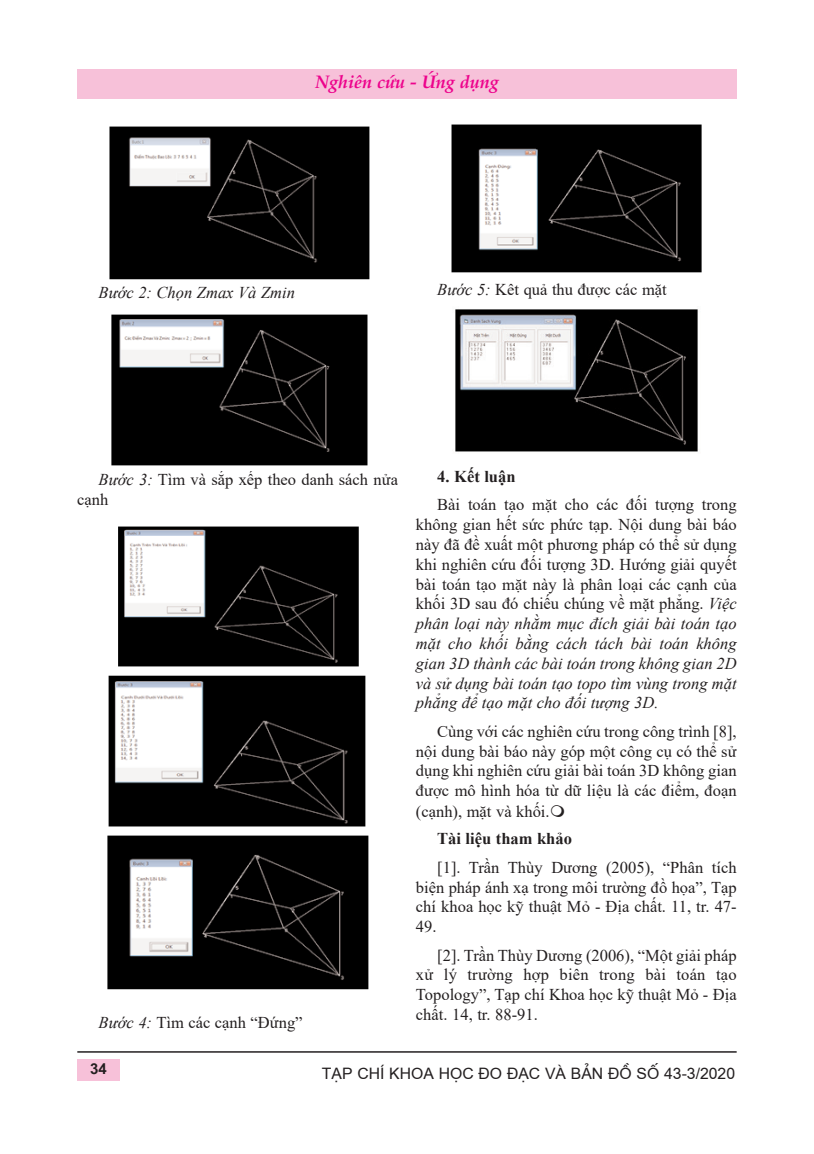
<style>
.page{position:relative;width:814px;height:1154px;background:#fff}
.page>*{position:absolute;margin:0;border:0;box-sizing:border-box;transform-origin:0 0}
.t1{font:italic 700 18px "Palatino Linotype";color:#ed028c}
.t2{font:16.5px/19.8px "Times New Roman";color:#231f20;text-align:justify}
.t3{font:700 16.5px "Times New Roman";color:#231f20}
.t4{font:italic 16.5px "Times New Roman";color:#231f20}
.t5{font:15.75px "Vn Arial H";color:#231f20}
.t6{font:700 15px "Vn Arial";color:#231f20}
.s1{font-style:italic}
</style>
<div class="page">
<div style="left:77px;top:69px;width:659px;height:30px;background:#f7c1d9"></div>
<div style="left:77px;top:1059px;width:43px;height:22px;background:#f7c1d9"></div>
<hr style="left:77px;top:1051px;width:659px;height:1px;background:#231f20">
<img style="left:109px;top:126px;width:261px;height:154px">
<img style="left:111px;top:314px;width:257px;height:152px">
<img style="left:118px;top:526px;width:241px;height:141px">
<img style="left:108px;top:675px;width:258px;height:152px">
<img style="left:107px;top:835px;width:262px;height:155px">
<img style="left:451px;top:124px;width:251px;height:149px">
<img style="left:455px;top:309px;width:243px;height:143px">
<p class="t1" style="left:315px;top:75px;width:185px">Nghiên cứu - Ứng dụng</p>
<p class="t4" style="left:99px;top:283px;width:198px">Bước 2: Chọn Zmax Và Zmin</p>
<p class="t2" style="left:437px;top:280px;width:231px"><span class="s1">Bước 5:</span> Kết quả thu được các mặt</p>
<p class="t2" style="left:77px;top:469px;width:322px;text-indent:21px"><span class="s1">Bước 3:</span> Tìm và sắp xếp theo danh sách nửa cạnh</p>
<p class="t2" style="left:99px;top:1012px;width:205px"><span class="s1">Bước 4:</span> Tìm các cạnh “Đứng”</p>
<p class="t3" style="left:437px;top:467px;width:80px">4. Kết luận</p>
<p class="t2" style="left:416px;top:495px;width:322px;text-indent:21px">Bài toán tạo mặt cho các đối tượng trong không gian hết sức phức tạp. Nội dung bài báo này đã đề xuất một phương pháp có thể sử dụng khi nghiên cứu đối tượng 3D. Hướng giải quyết bài toán tạo mặt này là phân loại các cạnh của khối 3D sau đó chiếu chúng về mặt phẳng. <span class="s1">Việc phân loại này nhằm mục đích giải bài toán tạo mặt cho khối bằng cách tách bài toán không gian 3D thành các bài toán trong không gian 2D và sử dụng bài toán tạo topo tìm vùng trong mặt phẳng để tạo mặt cho đối tượng 3D.</span></p>
<p class="t2" style="left:416px;top:721px;width:322px;text-indent:21px">Cùng với các nghiên cứu trong công trình [8], nội dung bài báo này góp một công cụ có thể sử dụng khi nghiên cứu giải bài toán 3D không gian được mô hình hóa từ dữ liệu là các điểm, đoạn (cạnh), mặt và khối.</p>
<p class="t3" style="left:437px;top:829px;width:136px">Tài liệu tham khảo</p>
<p class="t2" style="left:416px;top:857px;width:322px;text-indent:21px">[1]. Trần Thùy Dương (2005), “Phân tích biện pháp ánh xạ trong môi trường đồ họa”, Tạp chí khoa học kỹ thuật Mỏ - Địa chất. 11, tr. 47- 49.</p>
<p class="t2" style="left:416px;top:945px;width:322px;text-indent:21px">[2]. Trần Thùy Dương (2006), “Một giải pháp xử lý trường hợp biên trong bài toán tạo Topology”, Tạp chí Khoa học kỹ thuật Mỏ - Địa chất. 14, tr. 88-91.</p>
<p class="t6" style="left:90px;top:1063px;width:18px">34</p>
<p class="t5" style="left:322px;top:1064px;width:415px">T¹P CHÝ KHOA HÄC ®O ®¹C VΜ B¶N ®Å SÈ 43-3/2020</p>
</div>
